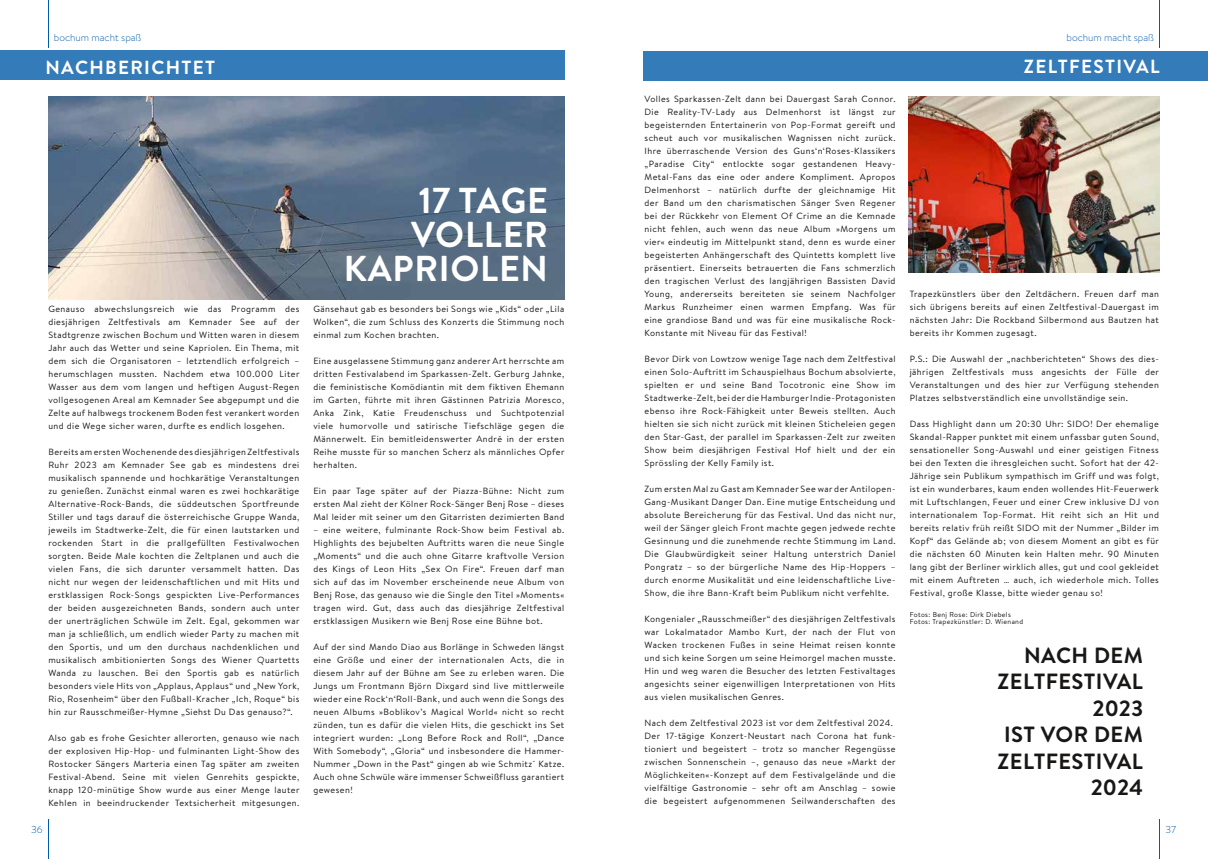
<style>
.page{position:relative;width:1208px;height:859px;background:#fff}
.page>*{position:absolute;margin:0;border:0;box-sizing:border-box;transform-origin:0 0}
.t1{font:700 36px/34px "Brandon Text";letter-spacing:.02em;color:#fff;text-align:right}
.t2{font:700 22px/26.4px "Brandon Text";letter-spacing:.02em;color:#181716;text-align:right}
.t3{font:700 19px "Brandon Text";letter-spacing:.07em;color:#fff}
.t4{font:300 10px "Brandon Text";color:#005ba8}
.t5{font:9px/13px "Brandon Text";letter-spacing:.05em;color:#181716;text-align:justify}
.t6{font:7px/7px "Brandon Text";letter-spacing:.05em;color:#181716}
</style>
<div class="page">
<img style="left:908px;top:96px;width:251px;height:176px">
<div style="left:643px;top:51px;width:564px;height:29px;background:#337bb9"></div>
<img style="left:48px;top:96px;width:516px;height:203px">
<div style="left:0;top:51px;width:564px;height:29px;background:#337bb9"></div>
<hr style="left:1159px;top:819px;width:1px;height:40px;background:#005ba8">
<hr style="left:1159px;top:0;width:1px;height:48px;background:#005ba8">
<hr style="left:48px;top:0;width:1px;height:48px;background:#005ba8">
<hr style="left:48px;top:819px;width:1px;height:40px;background:#005ba8">
<p class="t4" style="left:54px;top:30px;width:89px">bochum macht spaß</p>
<p class="t4" style="left:1066px;top:30px;width:89px">bochum macht spaß</p>
<h3 class="t3" style="left:45px;top:55px;width:171px">NACHBERICHTET</h3>
<h3 class="t3" style="left:1024px;top:53px;width:137px">ZELTFESTIVAL</h3>
<p class="t5" style="left:48px;top:303px;width:253px">Genauso abwechslungsreich wie das Programm des diesjährigen Zeltfestivals am Kemnader See auf der Stadtgrenze zwischen Bochum und Witten waren in diesem Jahr auch das Wetter und seine Kapriolen. Ein Thema, mit dem sich die Organisatoren – letztendlich erfolgreich – herumschlagen mussten. Nachdem etwa 100.000 Liter Wasser aus dem vom langen und heftigen August-Regen vollgesogenen Areal am Kemnader See abgepumpt und die Zelte auf halbwegs trockenem Boden fest verankert worden und die Wege sicher waren, durfte es endlich losgehen.</p>
<p class="t5" style="left:48px;top:445px;width:253px">Bereits am ersten Wochenende des diesjährigen Zeltfestivals Ruhr 2023 am Kemnader See gab es mindestens drei musikalisch spannende und hochkarätige Veranstaltungen zu genießen. Zunächst einmal waren es zwei hochkarätige Alternative-Rock-Bands, die süddeutschen Sportfreunde Stiller und tags darauf die österreichische Gruppe Wanda, jeweils im Stadtwerke-Zelt, die für einen lautstarken und rockenden Start in die prallgefüllten Festivalwochen sorgten. Beide Male kochten die Zeltplanen und auch die vielen Fans, die sich darunter versammelt hatten. Das nicht nur wegen der leidenschaftlichen und mit Hits und erstklassigen Rock-Songs gespickten Live-Performances der beiden ausgezeichneten Bands, sondern auch unter der unerträglichen Schwüle im Zelt. Egal, gekommen war man ja schließlich, um endlich wieder Party zu machen mit den Sportis, und um den durchaus nachdenklichen und musikalisch ambitionierten Songs des Wiener Quartetts Wanda zu lauschen. Bei den Sportis gab es natürlich besonders viele Hits von „Applaus, Applaus“ und „New York, Rio, Rosenheim“ über den Fußball-Kracher „Ich, Roque“ bis hin zur Rausschmeißer-Hymne „Siehst Du Das genauso?“.</p>
<p class="t5" style="left:48px;top:731px;width:253px">Also gab es frohe Gesichter allerorten, genauso wie nach der explosiven Hip-Hop- und fulminanten Light-Show des Rostocker Sängers Marteria einen Tag später am zweiten Festival-Abend. Seine mit vielen Genrehits gespickte, knapp 120-minütige Show wurde aus einer Menge lauter Kehlen in beeindruckender Textsicherheit mitgesungen.</p>
<p class="t4" style="left:31px;top:822px;width:13px">36</p>
<h1 class="t1" style="left:344px;top:183px;width:206px">17 TAGE<br>VOLLER<br>KAPRIOLEN</h1>
<p class="t5" style="left:313px;top:302px;width:252px">Gänsehaut gab es besonders bei Songs wie „Kids“ oder „Lila Wolken“, die zum Schluss des Konzerts die Stimmung noch einmal zum Kochen brachten.</p>
<p class="t5" style="left:313px;top:354px;width:253px">Eine ausgelassene Stimmung ganz anderer Art herrschte am dritten Festivalabend im Sparkassen-Zelt. Gerburg Jahnke, die feministische Komödiantin mit dem fiktiven Ehemann im Garten, führte mit ihren Gästinnen Patrizia Moresco, Anka Zink, Katie Freudenschuss und Suchtpotenzial viele humorvolle und satirische Tiefschläge gegen die Männerwelt. Ein bemitleidenswerter André in der ersten Reihe musste für so manchen Scherz als männliches Opfer herhalten.</p>
<p class="t5" style="left:313px;top:484px;width:252px">Ein paar Tage später auf der Piazza-Bühne: Nicht zum ersten Mal zieht der Kölner Rock-Sänger Benj Rose – dieses Mal leider mit seiner um den Gitarristen dezimierten Band</p>
<p class="t5" style="left:313px;top:523px;width:252px">– eine weitere, fulminante Rock-Show beim Festival ab.<br>Highlights des bejubelten Auftritts waren die neue Single „Moments“ und die auch ohne Gitarre kraftvolle Version des Kings of Leon Hits „Sex On Fire“. Freuen darf man sich auf das im November erscheinende neue Album von Benj Rose, das genauso wie die Single den Titel »Moments« tragen wird. Gut, dass auch das diesjährige Zeltfestival erstklassigen Musikern wie Benj Rose eine Bühne bot.</p>
<p class="t5" style="left:313px;top:640px;width:252px">Auf der sind Mando Diao aus Borlänge in Schweden längst eine Größe und einer der internationalen Acts, die in diesem Jahr auf der Bühne am See zu erleben waren. Die Jungs um Frontmann Björn Dixgard sind live mittlerweile wieder eine Rock‘n‘Roll-Bank, und auch wenn die Songs des neuen Albums »Boblikov’s Magical World« nicht so recht zünden, tun es dafür die vielen Hits, die geschickt ins Set integriert wurden: „Long Before Rock and Roll“, „Dance With Somebody“, „Gloria“ und insbesondere die Hammer-Nummer „Down in the Past“ gingen ab wie Schmitz´ Katze.<br>Auch ohne Schwüle wäre immenser Schweißfluss garantiert gewesen!</p>
<p class="t5" style="left:644px;top:92px;width:253px">Volles Sparkassen-Zelt dann bei Dauergast Sarah Connor.<br>Die Reality-TV-Lady aus Delmenhorst ist längst zur begeisternden Entertainerin von Pop-Format gereift und scheut auch vor musikalischen Wagnissen nicht zurück.<br>Ihre überraschende Version des Guns‘n‘Roses-Klassikers „Paradise City“ entlockte sogar gestandenen Heavy-Metal-Fans das eine oder andere Kompliment. Apropos Delmenhorst – natürlich durfte der gleichnamige Hit der Band um den charismatischen Sänger Sven Regener bei der Rückkehr von Element Of Crime an die Kemnade nicht fehlen, auch wenn das neue Album »Morgens um vier« eindeutig im Mittelpunkt stand, denn es wurde einer begeisterten Anhängerschaft des Quintetts komplett live präsentiert. Einerseits betrauerten die Fans schmerzlich den tragischen Verlust des langjährigen Bassisten David Young, andererseits bereiteten sie seinem Nachfolger Markus Runzheimer einen warmen Empfang. Was für eine grandiose Band und was für eine musikalische Rock-Konstante mit Niveau für das Festival!</p>
<p class="t5" style="left:644px;top:352px;width:252px">Bevor Dirk von Lowtzow wenige Tage nach dem Zeltfestival einen Solo-Auftritt im Schauspielhaus Bochum absolvierte, spielten er und seine Band Tocotronic eine Show im Stadtwerke-Zelt, bei der die Hamburger Indie-Protagonisten ebenso ihre Rock-Fähigkeit unter Beweis stellten. Auch hielten sie sich nicht zurück mit kleinen Sticheleien gegen den Star-Gast, der parallel im Sparkassen-Zelt zur zweiten Show beim diesjährigen Festival Hof hielt und der ein Sprössling der Kelly Family ist.</p>
<p class="t5" style="left:644px;top:482px;width:252px">Zum ersten Mal zu Gast am Kemnader See war der Antilopen-Gang-Musikant Danger Dan. Eine mutige Entscheidung und absolute Bereicherung für das Festival. Und das nicht nur, weil der Sänger gleich Front machte gegen jedwede rechte Gesinnung und die zunehmende rechte Stimmung im Land.<br>Die Glaubwürdigkeit seiner Haltung unterstrich Daniel Pongratz – so der bürgerliche Name des Hip-Hoppers – durch enorme Musikalität und eine leidenschaftliche Live-Show, die ihre Bann-Kraft beim Publikum nicht verfehlte.</p>
<p class="t5" style="left:644px;top:612px;width:252px">Kongenialer „Rausschmeißer“ des diesjährigen Zeltfestivals war Lokalmatador Mambo Kurt, der nach der Flut von Wacken trockenen Fußes in seine Heimat reisen konnte und sich keine Sorgen um seine Heimorgel machen musste.<br>Hin und weg waren die Besucher des letzten Festivaltages angesichts seiner eigenwilligen Interpretationen von Hits aus vielen musikalischen Genres.</p>
<p class="t5" style="left:644px;top:716px;width:253px;text-align:left">Nach dem Zeltfestival 2023 ist vor dem Zeltfestival 2024.<br>Der 17-tägige Konzert-Neustart nach Corona hat funk&shy;tioniert und begeistert – trotz so mancher Regengüsse zwischen Sonnenschein –, genauso das neue »Markt der Möglichkeiten«-Konzept auf dem Festivalgelände und die vielfältige Gastronomie – sehr oft am Anschlag – sowie die begeistert aufgenommenen Seilwanderschaften des</p>
<p class="t5" style="left:909px;top:287px;width:251px">Trapezkünstlers über den Zeltdächern. Freuen darf man sich übrigens bereits auf einen Zeltfestival-Dauergast im nächsten Jahr: Die Rockband Silbermond aus Bautzen hat bereits ihr Kommen zugesagt.</p>
<p class="t5" style="left:909px;top:352px;width:251px">P.S.: Die Auswahl der „nachberichteten“ Shows des dies&shy;jährigen Zeltfestivals muss angesichts der Fülle der Veranstaltungen und des hier zur Verfügung stehenden Platzes selbstverständlich eine unvollständige sein.</p>
<p class="t5" style="left:909px;top:417px;width:251px">Dass Highlight dann um 20:30 Uhr: SIDO! Der ehemalige Skandal-Rapper punktet mit einem unfassbar guten Sound, sensationeller Song-Auswahl und einer geistigen Fitness bei den Texten die ihresgleichen sucht. Sofort hat der 42- Jährige sein Publikum sympathisch im Griff und was folgt, ist ein wunderbares, kaum enden wollendes Hit-Feuerwerk mit Luftschlangen, Feuer und einer Crew inklusive DJ von internationalem Top-Format. Hit reiht sich an Hit und bereits relativ früh reißt SIDO mit der Nummer „Bilder im Kopf“ das Gelände ab; von diesem Moment an gibt es für die nächsten 60 Minuten kein Halten mehr. 90 Minuten lang gibt der Berliner wirklich alles, gut und cool gekleidet mit einem Auftreten … auch, ich wiederhole mich. Tolles Festival, große Klasse, bitte wieder genau so!</p>
<p class="t6" style="left:909px;top:611px;width:115px">Fotos: Benj Rose: Dirk Diebels<br>Fotos: Trapezkünstler: D. Wienand</p>
<h2 class="t2" style="left:997px;top:642px;width:147px">NACH DEM<br>ZELTFESTIVAL<br>2023<br>IST VOR DEM<br>ZELTFESTIVAL<br>2024</h2>
<p class="t4" style="left:1165px;top:822px;width:12px">37</p>
</div>
